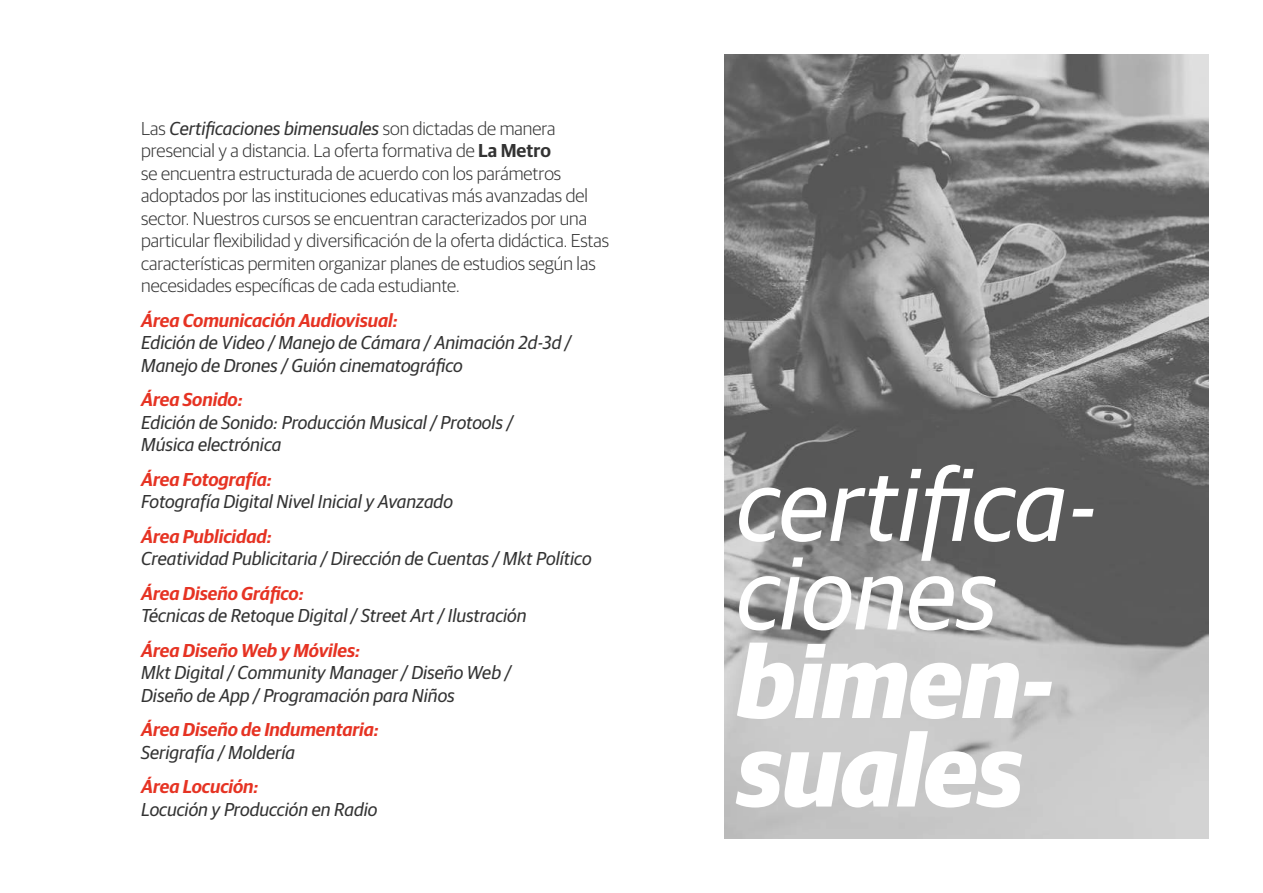
<style>
.page{position:relative;width:1263px;height:893px;background:#fff}
.page>*{position:absolute;margin:0;border:0;box-sizing:border-box;transform-origin:0 0}
.t1{font:italic 102px/88.5px "Guardian Sans";color:#fff}
.t2{font:italic 700 102px/88.5px "Guardian Sans";color:#fff}
.t3{font:300 18.75px/22.5px "Guardian Sans";color:#333}
.t4{font:italic 18.75px/22.5px "Guardian Sans";color:#333}
.t5{font:italic 600 18.75px "Guardian Sans";color:#e63323}
.s1{font-weight:400;font-style:italic}
.s2{font-weight:600}
</style>
<div class="page">
<img style="left:724px;top:54px;width:485px;height:785px">
<p class="t3" style="left:141px;top:116px;width:470px">Las <span class="s1">Certificaciones bimensuales</span> son dictadas de manera presencial y a distancia. La oferta formativa de <span class="s2">La Metro<br></span>se encuentra estructurada de acuerdo con los parámetros adoptados por las instituciones educativas más avanzadas del sector. Nuestros cursos se encuentran caracterizados por una particular flexibilidad y diversificación de la oferta didáctica. Estas características permiten organizar planes de estudios según las necesidades específicas de cada estudiante.</p>
<p class="t5" style="left:141px;top:307px;width:258px">Área Comunicación Audiovisual:</p>
<p class="t4" style="left:141px;top:330px;width:432px">Edición de Video / Manejo de Cámara / Animación 2d-3d /<br>Manejo de Drones / Guión cinematográfico</p>
<p class="t5" style="left:141px;top:386px;width:103px">Área Sonido:</p>
<p class="t4" style="left:141px;top:410px;width:374px">Edición de Sonido: Producción Musical / Protools /<br>Música electrónica</p>
<p class="t5" style="left:141px;top:466px;width:132px">Área Fotografía:</p>
<p class="t4" style="left:141px;top:489px;width:313px">Fotografía Digital Nivel Inicial y Avanzado</p>
<p class="t5" style="left:141px;top:523px;width:132px">Área Publicidad:</p>
<p class="t4" style="left:141px;top:546px;width:452px">Creatividad Publicitaria / Dirección de Cuentas / Mkt Político</p>
<p class="t5" style="left:141px;top:580px;width:164px">Área Diseño Gráfico:</p>
<p class="t4" style="left:141px;top:603px;width:387px">Técnicas de Retoque Digital / Street Art / Ilustración</p>
<p class="t5" style="left:141px;top:637px;width:220px">Área Diseño Web y Móviles:</p>
<p class="t4" style="left:141px;top:660px;width:371px">Mkt Digital / Community Manager / Diseño Web /<br>Diseño de App / Programación para Niños</p>
<p class="t5" style="left:141px;top:716px;width:239px">Área Diseño de Indumentaria:</p>
<p class="t4" style="left:141px;top:740px;width:155px">Serigrafía / Moldería</p>
<p class="t5" style="left:141px;top:773px;width:119px">Área Locución:</p>
<p class="t4" style="left:141px;top:797px;width:238px">Locución y Producción en Radio</p>
<h1 class="t1" style="left:737px;top:454px;width:364px">certifica&shy;ciones</h1>
<h1 class="t2" style="left:737px;top:629px;width:319px">bimen&shy;suales</h1>
</div>
